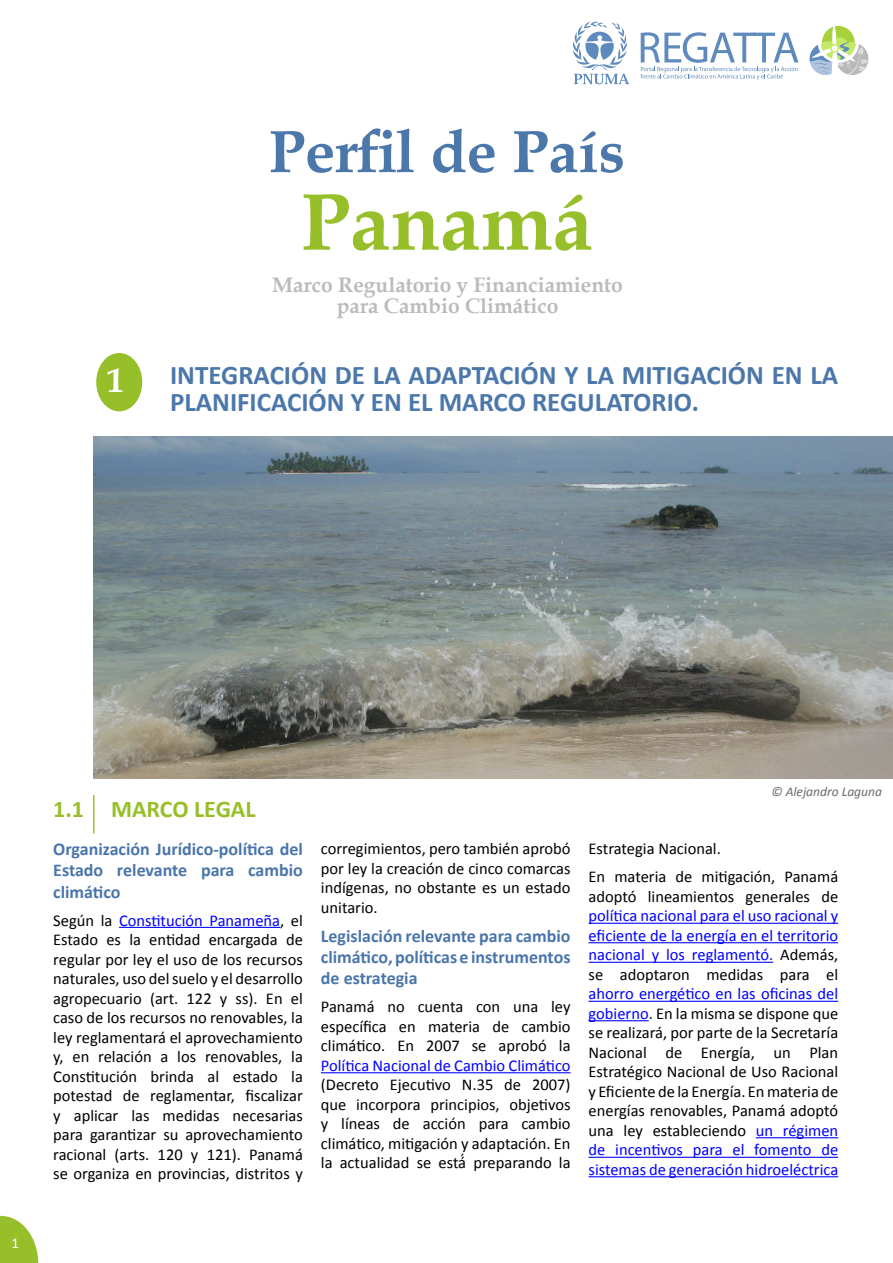
<style>
.page{position:relative;width:893px;height:1263px;background:#fff}
.page>*{position:absolute;margin:0;border:0;box-sizing:border-box;transform-origin:0 0}
.t1{font:700 81px "Book Antiqua";color:#97bf29}
.t2{font:700 60px "Book Antiqua";color:#4b77aa}
.t3{font:700 34.5px "Book Antiqua";color:#fff}
.t4{font:700 27px/27px "Calibri";color:#4b77aa}
.t5{font:700 24px "Calibri";color:#97bf29}
.t6{font:700 21px/21px "Book Antiqua";color:#bbbbba;text-align:center}
.t7{font:700 18px/21px "Calibri";color:#4a75ab;text-align:justify}
.t8{font:16.5px/19.5px "Calibri";color:#000;text-align:justify}
.t9{font:16.5px/19.5px "Calibri";color:#00f;text-align:justify}
.t10{font:15px "Calibri";color:#fff}
.t11{font:italic 13.5px "Calibri";color:#696a6b}
.s1{color:#00f}
.s2{color:#000}
</style>
<div class="page">
<img style="left:93px;top:437px;width:800px;height:342px">
<div style="left:96px;top:353px;width:46px;height:58px;background:#97bf29;border-radius:50%"></div>
<hr style="left:93px;top:795px;width:2px;height:38px;background:#97bf29">
<svg style="left:0;top:1216px;width:38px;height:47px"></svg>
<hr style="left:119px;top:927px;width:161px;height:1px;background:#00f">
<hr style="left:321px;top:1072px;width:250px;height:1px;background:#00f">
<hr style="left:589px;top:923px;width:249px;height:1px;background:#00f">
<hr style="left:589px;top:942px;width:249px;height:1px;background:#00f">
<hr style="left:589px;top:962px;width:184px;height:1px;background:#00f">
<hr style="left:589px;top:1001px;width:249px;height:1px;background:#00f">
<hr style="left:589px;top:1020px;width:60px;height:1px;background:#00f">
<hr style="left:756px;top:1137px;width:82px;height:1px;background:#00f">
<hr style="left:589px;top:1157px;width:249px;height:1px;background:#00f">
<hr style="left:589px;top:1176px;width:249px;height:1px;background:#00f">
<svg style="left:573px;top:22px;width:56px;height:62px"></svg>
<svg style="left:809px;top:26px;width:60px;height:49px"></svg>
<svg style="left:640px;top:32px;width:158px;height:48px"></svg>
<h3 class="t3" style="left:107px;top:357px;width:19px">1</h3>
<h2 class="t2" style="left:268px;top:111px;width:358px">Perfil de País</h2>
<h1 class="t1" style="left:301px;top:167px;width:294px">Panamá</h1>
<p class="t6" style="left:272px;top:275px;width:352px">Marco Regulatorio y Financiamiento para Cambio Climático</p>
<h3 class="t4" style="left:170px;top:360px;width:670px">INTEGRACIÓN DE LA ADAPTACIÓN Y LA MITIGACIÓN EN LA<br>PLANIFICACIÓN Y EN EL MARCO REGULATORIO.</h3>
<p class="t10" style="left:11px;top:1232px;width:9px">1</p>
<h3 class="t5" style="left:53px;top:792px;width:204px">1.1 MARCO LEGAL</h3>
<p class="t7" style="left:53px;top:838px;width:251px">Organización Jurídico-política del Estado relevante para cambio climático</p>
<p class="t8" style="left:53px;top:910px;width:251px">Según la <span class="s1">Constitución Panameña</span>, el Estado es la entidad encargada de regular por ley el uso de los recursos naturales, uso del suelo y el desarrollo agropecuario (art. 122 y ss). En el caso de los recursos no renovables, la ley reglamentará el aprovechamiento y, en relación a los renovables, la Constitución brinda al estado la potestad de reglamentar, fiscalizar y aplicar las medidas necesarias para garantizar su aprovechamiento racional (arts. 120 y 121). Panamá se organiza en provincias, distritos y</p>
<p class="t8" style="left:321px;top:839px;width:251px">corregimientos, pero también aprobó por ley la creación de cinco comarcas indígenas, no obstante es un estado unitario.</p>
<p class="t7" style="left:321px;top:925px;width:251px">Legislación relevante para cambio climático, políticas e instrumentos de estrategia</p>
<p class="t8" style="left:321px;top:997px;width:251px">Panamá no cuenta con una ley específica en materia de cambio climático. En 2007 se aprobó la</p>
<p class="t9" style="left:321px;top:1055px;width:251px">Política Nacional de Cambio Climático</p>
<p class="t8" style="left:321px;top:1075px;width:251px">(Decreto Ejecutivo N.35 de 2007) que incorpora principios, objetivos y líneas de acción para cambio climático, mitigación y adaptación. En la actualidad se está́preparando la</p>
<p class="t11" style="left:771px;top:782px;width:112px">© Alejandro Laguna</p>
<p class="t8" style="left:589px;top:834px;width:251px;line-height:28px">Estrategia Nacional.<br>En materia de mitigación, Panamá</p>
<p class="t8" style="left:589px;top:886px;width:251px">adoptó lineamientos generales de</p>
<p class="t9" style="left:589px;top:906px;width:251px">política nacional para el uso racional y eficiente de la energía en el territorio nacional y los reglamentó. <span class="s2">Además, se adoptaron medidas para el</span></p>
<p class="t8" style="left:589px;top:984px;width:251px"><span class="s1">ahorro energético en las oficinas del gobierno</span>. En la misma se dispone que se realizará, por parte de la Secretaría Nacional de Energía, un Plan Estratégico Nacional de Uso Racional y Eficiente de la Energía. En materia de energías renovables, Panamá adoptó una ley estableciendo <span class="s1">un régimen de incentivos para el fomento de sistemas de generación hidroeléctrica</span></p>
</div>
